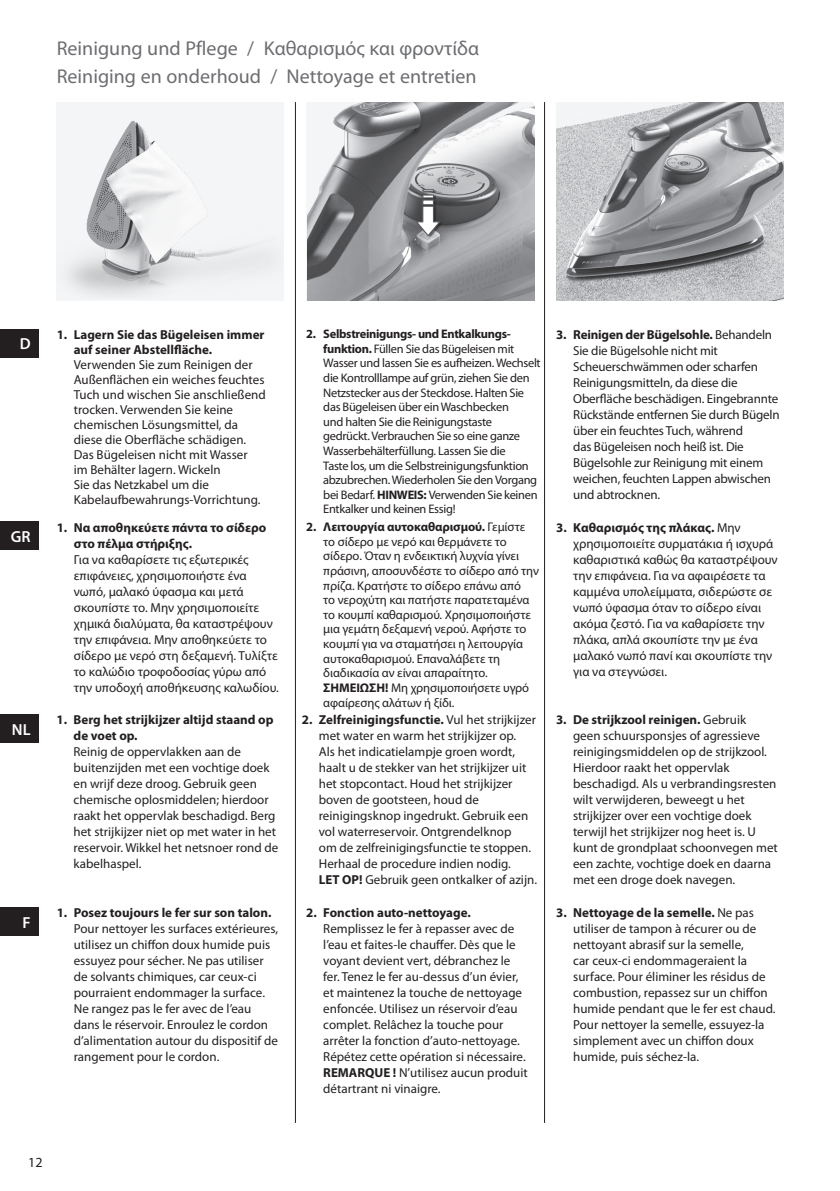
<style>
.page{position:relative;width:840px;height:1191px;background:#fff}
.page>*{position:absolute;margin:0;border:0;box-sizing:border-box;transform-origin:0 0}
.t1{font:20px "Myriad Pro";color:#6c6d70}
.t2{font:600 16px "Myriad Pro";color:#fff}
.t3{font:14px "Myriad Pro";color:#231f20}
.t4{font:13px/16px "Myriad Pro";color:#231f20}
.t5{font:700 13px/16px "Myriad Pro";color:#231f20}
.t6{font:12.6px/14.6px "Myriad Pro";letter-spacing:-.005em;color:#231f20}
.t7{font:12.4px/14.6px "Myriad Pro";letter-spacing:-.025em;color:#231f20}
.s1{font-weight:700}
</style>
<div class="page">
<hr style="left:295px;top:102px;width:1px;height:1021px;background:#231f20">
<hr style="left:544px;top:102px;width:1px;height:1021px;background:#231f20">
<div style="left:0;top:329px;width:38px;height:28px;background:#231f20"></div>
<div style="left:0;top:522px;width:38px;height:28px;background:#231f20"></div>
<div style="left:0;top:714px;width:38px;height:29px;background:#231f20"></div>
<div style="left:0;top:907px;width:38px;height:28px;background:#231f20"></div>
<div style="left:57px;top:102px;width:226px;height:198px;background:#f4f5f6"></div>
<img style="left:68px;top:121px;width:202px;height:174px">
<img style="left:307px;top:102px;width:226px;height:198px">
<div style="left:416px;top:190px;width:26px;height:49px;background:#231f20;opacity:.6"></div>
<svg style="left:415px;top:189px;width:25px;height:47px"></svg>
<img style="left:556px;top:102px;width:226px;height:199px">
<h1 class="t1" style="left:57px;top:36px;width:199px">Reinigung und Pflege /</h1>
<h1 class="t1" style="left:264px;top:36px;width:216px">Καθαρισμός και φροντίδα</h1>
<h1 class="t1" style="left:57px;top:64px;width:222px">Reiniging en onderhoud /</h1>
<h1 class="t1" style="left:286px;top:64px;width:191px">Nettoyage et entretien</h1>
<p class="t2" style="left:20px;top:333px;width:11px">D</p>
<p class="t2" style="left:11px;top:526px;width:22px">GR</p>
<p class="t2" style="left:12px;top:719px;width:21px">NL</p>
<p class="t2" style="left:23px;top:912px;width:10px">F</p>
<p class="t5" style="left:74px;top:326px;width:192px;line-height:15px;text-indent:-17px">1. Lagern Sie das Bügeleisen immer auf seiner Abstellfläche.</p>
<p class="t4" style="left:74px;top:357px;width:193px;line-height:15px">Verwenden Sie zum Reinigen der<br>Außenflächen ein weiches feuchtes<br>Tuch und wischen Sie anschließend trocken. Verwenden Sie keine chemischen Lösungsmittel, da diese die Oberfläche schädigen.<br>Das Bügeleisen nicht mit Wasser<br>im Behälter lagern. Wickeln<br>Sie das Netzkabel um die<br>Kabelaufbewahrungs-Vorrichtung.</p>
<p class="t5" style="left:74px;top:519px;width:194px;text-indent:-17px">1. Να αποθηκεύετε πάντα το σίδερο στο πέλμα στήριξης.</p>
<p class="t4" style="left:74px;top:551px;width:206px">Για να καθαρίσετε τις εξωτερικές επιφάνειες, χρησιμοποιήστε ένα νωπό, μαλακό ύφασμα και μετά σκουπίστε το. Μην χρησιμοποιείτε χημικά διαλύματα, θα καταστρέψουν την επιφάνεια. Μην αποθηκεύετε το σίδερο με νερό στη δεξαμενή. Τυλίξτε το καλώδιο τροφοδοσίας γύρω από την υποδοχή αποθήκευσης καλωδίου.</p>
<p class="t5" style="left:73px;top:711px;width:201px;text-indent:-17px">1. Berg het strijkijzer altijd staand op de voet op.</p>
<p class="t4" style="left:73px;top:744px;width:206px">Reinig de oppervlakken aan de buitenzijden met een vochtige doek en wrijf deze droog. Gebruik geen chemische oplosmiddelen; hierdoor raakt het oppervlak beschadigd. Berg het strijkijzer niet op met water in het reservoir. Wikkel het netsnoer rond de kabelhaspel.</p>
<p class="t5" style="left:57px;top:904px;width:216px">1. Posez toujours le fer sur son talon.</p>
<p class="t4" style="left:74px;top:920px;width:206px">Pour nettoyer les surfaces extérieures, utilisez un chiffon doux humide puis essuyez pour sécher. Ne pas utiliser de solvants chimiques, car ceux-ci pourraient endommager la surface.<br>Ne rangez pas le fer avec de l’eau dans le réservoir. Enroulez le cordon d’alimentation autour du dispositif de rangement pour le cordon.</p>
<p class="t7" style="left:323px;top:326px;width:219px;text-indent:-17px"><span class="s1">2. Selbstreinigungs- und Entkalkungs&shy;funktion.</span> Füllen Sie das Bügeleisen mit Wasser und lassen Sie es aufheizen. Wechselt die Kontrolllampe auf grün, ziehen Sie den Netzstecker aus der Steckdose. Halten Sie das Bügeleisen über ein Waschbecken<br>und halten Sie die Reinigungstaste gedrückt. Verbrauchen Sie so eine ganze Wasserbehälterfüllung. Lassen Sie die<br>Taste los, um die Selbstreinigungsfunktion abzubrechen. Wiederholen Sie den Vorgang bei Bedarf. <span class="s1">HINWEIS:</span> Verwenden Sie keinen Entkalker und keinen Essig!</p>
<p class="t4" style="left:573px;top:326px;width:208px;text-indent:-17px"><span class="s1">3. Reinigen der Bügelsohle.</span> Behandeln Sie die Bügelsohle nicht mit Scheuerschwämmen oder scharfen Reinigungsmitteln, da diese die Oberfläche beschädigen. Eingebrannte Rückstände entfernen Sie durch Bügeln über ein feuchtes Tuch, während<br>das Bügeleisen noch heiß ist. Die Bügelsohle zur Reinigung mit einem weichen, feuchten Lappen abwischen und abtrocknen.</p>
<p class="t6" style="left:323px;top:519px;width:217px;text-indent:-17px"><span class="s1">2. Λειτουργία αυτοκαθαρισμού.</span> Γεμίστε το σίδερο με νερό και θερμάνετε το σίδερο. Όταν η ενδεικτική λυχνία γίνει πράσινη, αποσυνδέστε το σίδερο από την πρίζα. Κρατήστε το σίδερο επάνω από<br>το νεροχύτη και πατήστε παρατεταμένα το κουμπί καθαρισμού. Χρησιμοποιήστε μια γεμάτη δεξαμενή νερού. Αφήστε το κουμπί για να σταματήσει η λειτουργία αυτοκαθαρισμού. Επαναλάβετε τη διαδικασία αν είναι απαραίτητο.<br><span class="s1">ΣΗΜΕΙΩΣΗ!</span> Μη χρησιμοποιήσετε υγρό αφαίρεσης αλάτων ή ξίδι.</p>
<p class="t4" style="left:573px;top:519px;width:206px;text-indent:-17px"><span class="s1">3. Καθαρισμός της πλάκας.</span> Μην χρησιμοποιείτε συρματάκια ή ισχυρά καθαριστικά καθώς θα καταστρέψουν την επιφάνεια. Για να αφαιρέσετε τα καμμένα υπολείμματα, σιδερώστε σε νωπό ύφασμα όταν το σίδερο είναι ακόμα ζεστό. Για να καθαρίσετε την πλάκα, απλά σκουπίστε την με ένα μαλακό νωπό πανί και σκουπίστε την για να στεγνώσει.</p>
<p class="t4" style="left:319px;top:712px;width:219px;text-indent:-17px"><span class="s1">2. Zelfreinigingsfunctie.</span> Vul het strijkijzer met water en warm het strijkijzer op.<br>Als het indicatielampje groen wordt, haalt u de stekker van het strijkijzer uit het stopcontact. Houd het strijkijzer boven de gootsteen, houd de reinigingsknop ingedrukt. Gebruik een vol waterreservoir. Ontgrendelknop<br>om de zelfreinigingsfunctie te stoppen.<br>Herhaal de procedure indien nodig.<br><span class="s1">LET OP!</span> Gebruik geen ontkalker of azijn.</p>
<p class="t4" style="left:572px;top:712px;width:206px;text-indent:-17px"><span class="s1">3. De strijkzool reinigen.</span> Gebruik<br>geen schuursponsjes of agressieve reinigingsmiddelen op de strijkzool.<br>Hierdoor raakt het oppervlak beschadigd. Als u verbrandingsresten wilt verwijderen, beweegt u het strijkijzer over een vochtige doek terwijl het strijkijzer nog heet is. U kunt de grondplaat schoonvegen met een zachte, vochtige doek en daarna met een droge doek navegen.</p>
<p class="t5" style="left:306px;top:904px;width:166px">2. Fonction auto-nettoyage.</p>
<p class="t4" style="left:323px;top:920px;width:206px">Remplissez le fer à repasser avec de l’eau et faites-le chauffer. Dès que le voyant devient vert, débranchez le fer. Tenez le fer au-dessus d’un évier, et maintenez la touche de nettoyage enfoncée. Utilisez un réservoir d’eau complet. Relâchez la touche pour arrêter la fonction d’auto-nettoyage.<br>Répétez cette opération si nécessaire.<br><span class="s1">REMARQUE !</span> N’utilisez aucun produit détartrant ni vinaigre.</p>
<p class="t4" style="left:573px;top:904px;width:204px;text-indent:-17px"><span class="s1">3. Nettoyage de la semelle.</span> Ne pas utiliser de tampon à récurer ou de nettoyant abrasif sur la semelle,<br>car ceux-ci endommageraient la surface. Pour éliminer les résidus de combustion, repassez sur un chiffon humide pendant que le fer est chaud.<br>Pour nettoyer la semelle, essuyez-la simplement avec un chiffon doux humide, puis séchez-la.</p>
<p class="t3" style="left:28px;top:1154px;width:16px">12</p>
</div>
